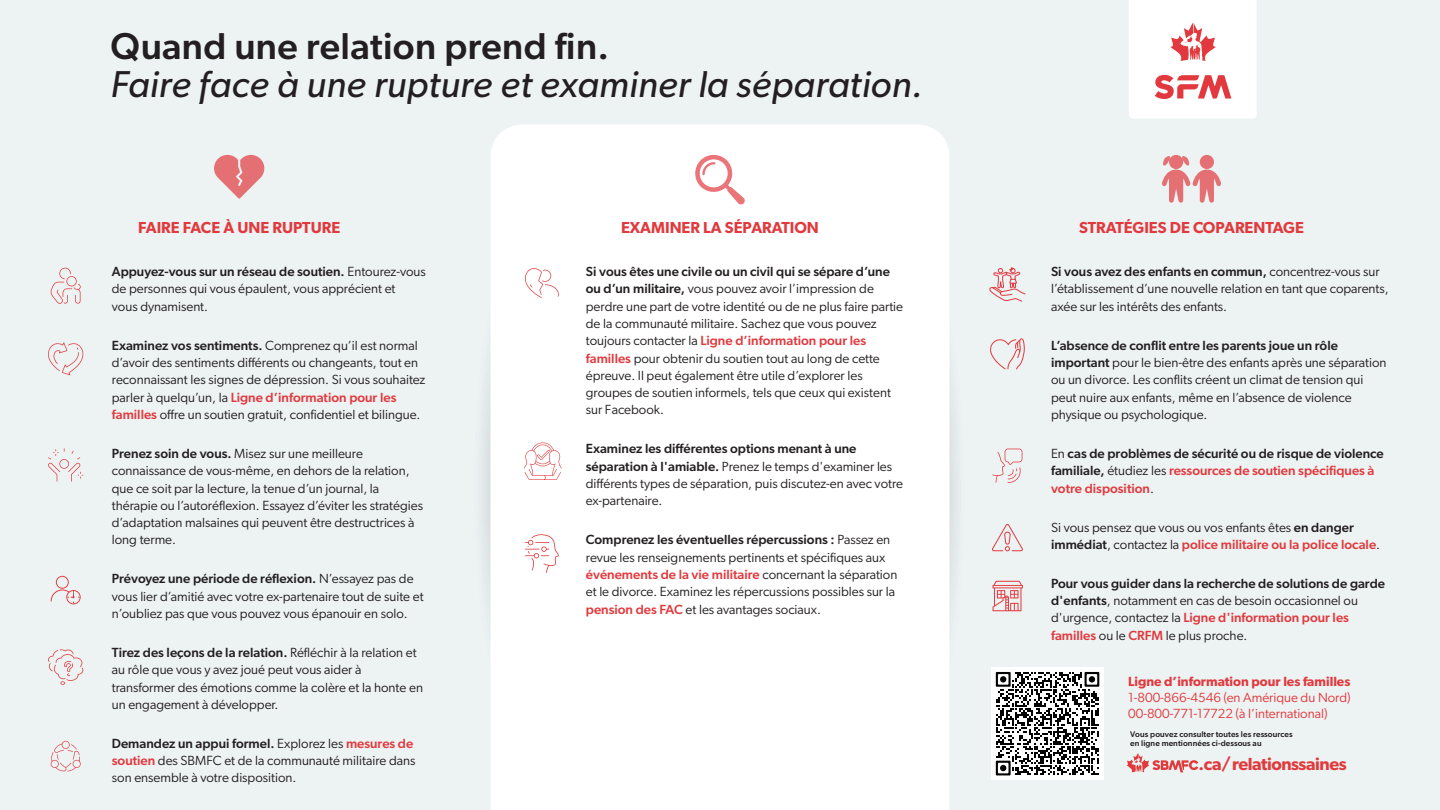
<style>
.page{position:relative;width:1440px;height:810px;background:#edf2f3}
.page>*{position:absolute;margin:0;border:0;box-sizing:border-box;transform-origin:0 0}
.t1{font:italic 37.5px "Gibson";letter-spacing:.01em;color:#231f20}
.t2{font:500 37.5px "Gibson";letter-spacing:.01em;color:#231f20}
.t3{font:600 17.55px "Gibson";letter-spacing:-.025em;color:#e13a3c}
.t4{font:600 15.98px "Gibson";color:#e1393d}
.t5{font:13.27px/17.2px "Gibson";color:#231f20}
.t6{font:500 13.27px/17.2px "Gibson";color:#231f20}
.t7{font:13.27px/16px "Gibson";color:#e1393d}
.t8{font:600 13.27px "Gibson";color:#e1393d}
.t9{font:500 8.25px/9px "Gibson";letter-spacing:.01em;color:#221f1f}
.s1{font-weight:500}
.s2{font-weight:500;color:#e1393d}
.s3{font-weight:400}
.s4{color:#e1393d}
</style>
<div class="page">
<svg style="left:950px;top:397px;width:6px;height:194px"></svg>
<svg style="left:214px;top:155px;width:50px;height:44px"></svg>
<svg style="left:1162px;top:155px;width:59px;height:48px"></svg>
<svg style="left:483px;top:379px;width:7px;height:214px"></svg>
<div style="left:491px;top:125px;width:458px;height:685px;background:#fff"></div>
<svg style="left:524px;top:442px;width:38px;height:38px"></svg>
<svg style="left:695px;top:155px;width:50px;height:49px;background:#f9dadb"></svg>
<svg style="left:990px;top:267px;width:36px;height:35px"></svg>
<svg style="left:990px;top:338px;width:35px;height:32px"></svg>
<svg style="left:992px;top:449px;width:30px;height:34px"></svg>
<svg style="left:992px;top:524px;width:31px;height:28px"></svg>
<svg style="left:525px;top:268px;width:34px;height:30px"></svg>
<svg style="left:525px;top:534px;width:34px;height:39px"></svg>
<svg style="left:48px;top:342px;width:36px;height:33px"></svg>
<svg style="left:50px;top:268px;width:31px;height:36px"></svg>
<svg style="left:48px;top:649px;width:35px;height:36px"></svg>
<svg style="left:50px;top:741px;width:31px;height:30px"></svg>
<svg style="left:48px;top:448px;width:35px;height:34px"></svg>
<svg style="left:51px;top:576px;width:30px;height:28px"></svg>
<svg style="left:1127px;top:753px;width:71px;height:19px"></svg>
<svg style="left:993px;top:581px;width:30px;height:30px"></svg>
<svg style="left:1129px;top:0;width:128px;height:118px;background:#fbe8e9"></svg>
<div style="left:991px;top:667px;width:113px;height:113px;background:#fff"></div>
<svg style="left:996px;top:672px;width:103px;height:103px"></svg>
<h1 class="t2" style="left:110px;top:24px;width:500px">Quand une relation prend fin.</h1>
<h1 class="t1" style="left:110px;top:62px;width:814px">Faire face à une rupture et examiner la séparation.</h1>
<p class="t4" style="left:138px;top:218px;width:204px">FAIRE FACE À UNE RUPTURE</p>
<p class="t4" style="left:621px;top:218px;width:199px">EXAMINER LA SÉPARATION</p>
<p class="t4" style="left:1079px;top:218px;width:226px">STRATÉGIES DE COPARENTAGE</p>
<p class="t5" style="left:586px;top:263px;width:319px"><span class="s1">Si vous êtes une civile ou un civil qui se sépare d’une ou d’un militaire,</span> vous pouvez avoir l’impression de perdre une part de votre identité ou de ne plus faire partie de la communauté militaire. Sachez que vous pouvez toujours contacter la <span class="s2">Ligne d’information pour les familles</span> pour obtenir du soutien tout au long de cette épreuve. Il peut également être utile d’explorer les groupes de soutien informels, tels que ceux qui existent sur Facebook.</p>
<p class="t5" style="left:586px;top:440px;width:319px"><span class="s1">Examinez les différentes options menant à une séparation à l'amiable.</span> Prenez le temps d'examiner les différents types de séparation, puis discutez-en avec votre ex-partenaire.</p>
<p class="t5" style="left:586px;top:531px;width:313px"><span class="s1">Comprenez les éventuelles répercussions :</span> Passez en revue les renseignements pertinents et spécifiques aux <span class="s2">événements de la vie militaire</span> concernant la séparation et le divorce. Examinez les répercussions possibles sur la <span class="s2">pension des FAC</span> et les avantages sociaux.</p>
<p class="t5" style="left:1051px;top:263px;width:339px"><span class="s1">Si vous avez des enfants en commun,</span> concentrez-vous sur l’établissement d’une nouvelle relation en tant que coparents, axée sur les intérêts des enfants.</p>
<p class="t5" style="left:1051px;top:336px;width:337px"><span class="s1">L’absence de conflit entre les parents joue un rôle important</span> pour le bien-être des enfants après une séparation ou un divorce. Les conflits créent un climat de tension qui peut nuire aux enfants, même en l’absence de violence physique ou psychologique.</p>
<p class="t6" style="left:1051px;top:444px;width:334px"><span class="s3">En</span> cas de problèmes de sécurité ou de risque de violence familiale, <span class="s3">étudiez les</span> <span class="s4">ressources de soutien spécifiques à votre disposition</span><span class="s3">.</span></p>
<p class="t5" style="left:1051px;top:518px;width:331px">Si vous pensez que vous ou vos enfants êtes <span class="s1">en danger immédiat</span>, contactez la <span class="s2">police militaire ou la police locale</span>.</p>
<p class="t5" style="left:1051px;top:574px;width:336px"><span class="s1">Pour vous guider dans la recherche de solutions de garde d'enfants</span>, notamment en cas de besoin occasionnel ou d'urgence, contactez la <span class="s2">Ligne d'information pour les familles</span> ou le <span class="s2">CRFM</span> le plus proche.</p>
<p class="t5" style="left:112px;top:263px;width:316px"><span class="s1">Appuyez-vous sur un réseau de soutien.</span> Entourez-vous de personnes qui vous épaulent, vous apprécient et<br>vous dynamisent.</p>
<p class="t5" style="left:112px;top:336px;width:315px"><span class="s1">Examinez vos sentiments.</span> Comprenez qu’il est normal d’avoir des sentiments différents ou changeants, tout en reconnaissant les signes de dépression. Si vous souhaitez parler à quelqu’un, la <span class="s2">Ligne d’information pour les familles</span> offre un soutien gratuit, confidentiel et bilingue.</p>
<p class="t5" style="left:112px;top:445px;width:313px"><span class="s1">Prenez soin de vous.</span> Misez sur une meilleure connaissance de vous-même, en dehors de la relation, que ce soit par la lecture, la tenue d’un journal, la thérapie ou l’autoréflexion. Essayez d’éviter les stratégies d’adaptation malsaines qui peuvent être destructrices à long terme.</p>
<p class="t5" style="left:112px;top:570px;width:313px"><span class="s1">Prévoyez une période de réflexion.</span> N’essayez pas de vous lier d’amitié avec votre ex-partenaire tout de suite et n’oubliez pas que vous pouvez vous épanouir en solo.</p>
<p class="t5" style="left:112px;top:644px;width:313px"><span class="s1">Tirez des leçons de la relation.</span> Réfléchir à la relation et au rôle que vous y avez joué peut vous aider à transformer des émotions comme la colère et la honte en un engagement à développer.</p>
<p class="t5" style="left:112px;top:735px;width:305px"><span class="s1">Demandez un appui formel.</span> Explorez les <span class="s2">mesures de soutien</span> des SBMFC et de la communauté militaire dans son ensemble à votre disposition.</p>
<p class="t8" style="left:1128px;top:673px;width:224px">Ligne d’information pour les familles</p>
<p class="t7" style="left:1128px;top:689px;width:224px">1-800-866-4546 (en Amérique du Nord)<br>00-800-771-17722 (à l’international)</p>
<p class="t9" style="left:1130px;top:729px;width:164px">Vous pouvez consulter toutes les ressources en ligne mentionnées ci-dessous au</p>
<h2 class="t3" style="left:1198px;top:753px;width:150px">.ca/relationssaines</h2>
</div>
